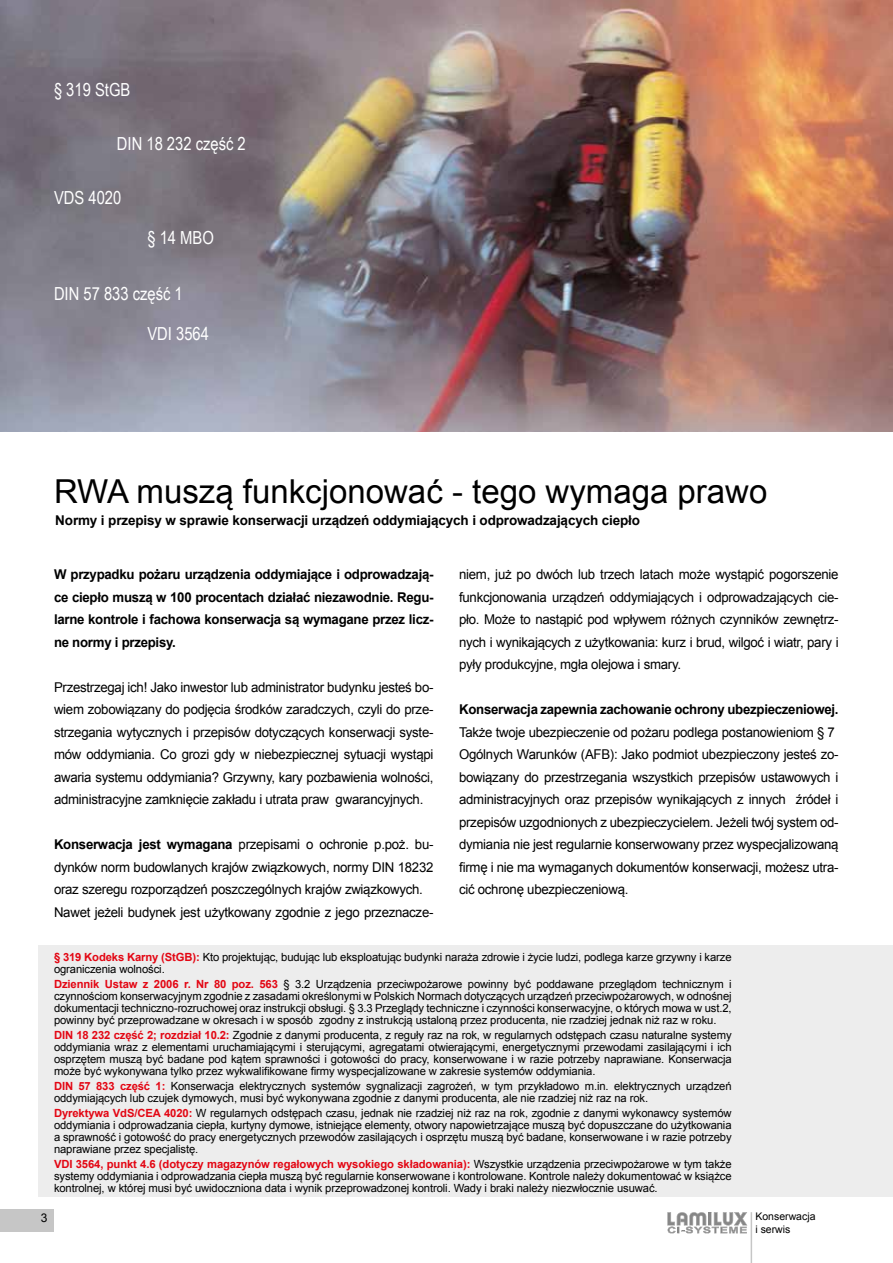
<style>
.page{position:relative;width:893px;height:1263px;background:#fff}
.page>*{position:absolute;margin:0;border:0;box-sizing:border-box;transform-origin:0 0}
.t1{font:33px "Arial";color:#000}
.t2{font:18px "Arial Narrow";color:#fff}
.t3{font:13.5px/22.5px "Arial";letter-spacing:-.02em;color:#000;text-align:justify}
.t4{font:700 13.5px/22.5px "Arial";letter-spacing:-.02em;color:#000;text-align:justify}
.t5{font:12px "Arial";color:#000}
.t6{font:11.25px/12px "Arial";letter-spacing:-.01em;color:#000;text-align:justify}
.t7{font:10.5px/13.5px "Arial";color:#000}
.s1{font-weight:700}
.s2{font-weight:700;color:#e30613}
</style>
<div class="page">
<svg style="left:667px;top:1212px;width:80px;height:21px"></svg>
<hr style="left:751px;top:1212px;width:1px;height:51px;background:#c6c6c6">
<div style="left:0;top:1209px;width:54px;height:22px;background:#c6c6c6"></div>
<img style="left:0;top:0;width:893px;height:432px">
<div style="left:39px;top:945px;width:854px;height:252px;background:#ededed"></div>
<h2 class="t2" style="left:54px;top:76px;width:78px">§ 319 StGB</h2>
<h2 class="t2" style="left:117px;top:131px;width:130px">DIN 18 232 część 2</h2>
<h2 class="t2" style="left:54px;top:185px;width:69px">VDS 4020</h2>
<h2 class="t2" style="left:147px;top:225px;width:68px">§ 14 MBO</h2>
<h2 class="t2" style="left:54px;top:281px;width:130px">DIN 57 833 część 1</h2>
<h2 class="t2" style="left:147px;top:321px;width:63px">VDI 3564</h2>
<h1 class="t1" style="left:54px;top:470px;width:715px">RWA muszą funkcjonować - tego wymaga prawo</h1>
<p class="t4" style="left:55px;top:510px;width:586px">Normy i przepisy w sprawie konserwacji urządzeń oddymiających i odprowadzających ciepło</p>
<p class="t4" style="left:54px;top:564px;width:381px">W przypadku pożaru urządzenia oddymiające i odprowadzają&shy;ce ciepło muszą w 100 procentach działać niezawodnie. Regu&shy;larne kontrole i fachowa konserwacja są wymagane przez licz&shy;ne normy i przepisy.</p>
<p class="t3" style="left:54px;top:676px;width:381px">Przestrzegaj ich! Jako inwestor lub administrator budynku jesteś bo&shy;wiem zobowiązany do podjęcia środków zaradczych, czyli do prze&shy;strzegania wytycznych i przepisów dotyczących konserwacji syste&shy;mów oddymiania. Co grozi gdy w niebezpiecznej sytuacji wystąpi awaria systemu oddymiania? Grzywny, kary pozbawienia wolności, administracyjne zamknięcie zakładu i utrata praw gwarancyjnych.</p>
<p class="t3" style="left:54px;top:833px;width:381px;text-align:left"><span class="s1">Konserwacja jest wymagana</span> przepisami o ochronie p.poż. bu&shy;dynków norm budowlanych krajów związkowych, normy DIN 18232 oraz szeregu rozporządzeń poszczególnych krajów związkowych.<br>Nawet jeżeli budynek jest użytkowany zgodnie z jego przeznacze-</p>
<p class="t3" style="left:459px;top:563px;width:381px">niem, już po dwóch lub trzech latach może wystąpić pogorszenie funkcjonowania urządzeń oddymiających i odprowadzających cie&shy;pło. Może to nastąpić pod wpływem różnych czynników zewnętrz&shy;nych i wynikających z użytkowania: kurz i brud, wilgoć i wiatr, pary i pyły produkcyjne, mgła olejowa i smary.</p>
<p class="t4" style="left:459px;top:699px;width:381px">Konserwacja zapewnia zachowanie ochrony ubezpieczeniowej.</p>
<p class="t3" style="left:459px;top:721px;width:381px;text-align:left">Także twoje ubezpieczenie od pożaru podlega postanowieniom § 7<br>Ogólnych Warunków (AFB): Jako podmiot ubezpieczony jesteś zo&shy;bowiązany do przestrzegania wszystkich przepisów ustawowych i administracyjnych oraz przepisów wynikających z innych źródeł i przepisów uzgodnionych z ubezpieczycielem. Jeżeli twój system od&shy;dymiania nie jest regularnie konserwowany przez wyspecjalizowaną firmę i nie ma wymaganych dokumentów konserwacji, możesz utra&shy;cić ochronę ubezpieczeniową.</p>
<p class="t6" style="left:54px;top:951px;width:679px"><span class="s2">§ 319 Kodeks Karny (StGB):</span> Kto projektując, budując lub eksploatując budynki naraża zdrowie i życie ludzi, podlega karze grzywny i karze ograniczenia wolności.</p>
<p class="t6" style="left:54px;top:978px;width:679px"><span class="s2">Dziennik Ustaw z 2006 r. Nr 80 poz. 563</span> § 3.2 Urządzenia przeciwpożarowe powinny być poddawane przeglądom technicznym i czynnościom konserwacyjnym zgodnie z zasadami określonymi w Polskich Normach dotyczących urządzeń przeciwpożarowych, w odnośnej dokumentacji techniczno-rozruchowej oraz instrukcji obsługi. § 3.3 Przeglądy techniczne i czynności konserwacyjne, o których mowa w ust.2, powinny być przeprowadzane w okresach i w sposób zgodny z instrukcją ustaloną przez producenta, nie rzadziej jednak niż raz w roku.</p>
<p class="t6" style="left:54px;top:1029px;width:679px"><span class="s2">DIN 18 232 część 2; rozdział 10.2:</span> Zgodnie z danymi producenta, z reguły raz na rok, w regularnych odstępach czasu naturalne systemy oddymiania wraz z elementami uruchamiającymi i sterującymi, agregatami otwierającymi, energetycznymi przewodami zasilającymi i ich osprzętem muszą być badane pod kątem sprawności i gotowości do pracy, konserwowane i w razie potrzeby naprawiane. Konserwacja może być wykonywana tylko przez wykwalifikowane firmy wyspecjalizowane w zakresie systemów oddymiania.</p>
<p class="t6" style="left:54px;top:1080px;width:679px"><span class="s2">DIN 57 833 część 1:</span> Konserwacja elektrycznych systemów sygnalizacji zagrożeń, w tym przykładowo m.in. elektrycznych urządzeń oddymiających lub czujek dymowych, musi być wykonywana zgodnie z danymi producenta, ale nie rzadziej niż raz na rok.</p>
<p class="t6" style="left:54px;top:1107px;width:679px"><span class="s2">Dyrektywa VdS/CEA 4020:</span> W regularnych odstępach czasu, jednak nie rzadziej niż raz na rok, zgodnie z danymi wykonawcy systemów oddymiania i odprowadzania ciepła, kurtyny dymowe, istniejące elementy, otwory napowietrzające muszą być dopuszczane do użytkowania a sprawność i gotowość do pracy energetycznych przewodów zasilających i osprzętu muszą być badane, konserwowane i w razie potrzeby naprawiane przez specjalistę.</p>
<p class="t6" style="left:54px;top:1158px;width:679px"><span class="s2">VDI 3564, punkt 4.6 (dotyczy magazynów regałowych wysokiego składowania):</span> Wszystkie urządzenia przeciwpożarowe w tym także systemy oddymiania i odprowadzania ciepła muszą być regularnie konserwowane i kontrolowane. Kontrole należy dokumentować w książce kontrolnej, w której musi być uwidoczniona data i wynik przeprowadzonej kontroli. Wady i braki należy niezwłocznie usuwać.</p>
<p class="t5" style="left:41px;top:1210px;width:8px">3</p>
<p class="t7" style="left:755px;top:1209px;width:62px">Konserwacja i serwis</p>
</div>
